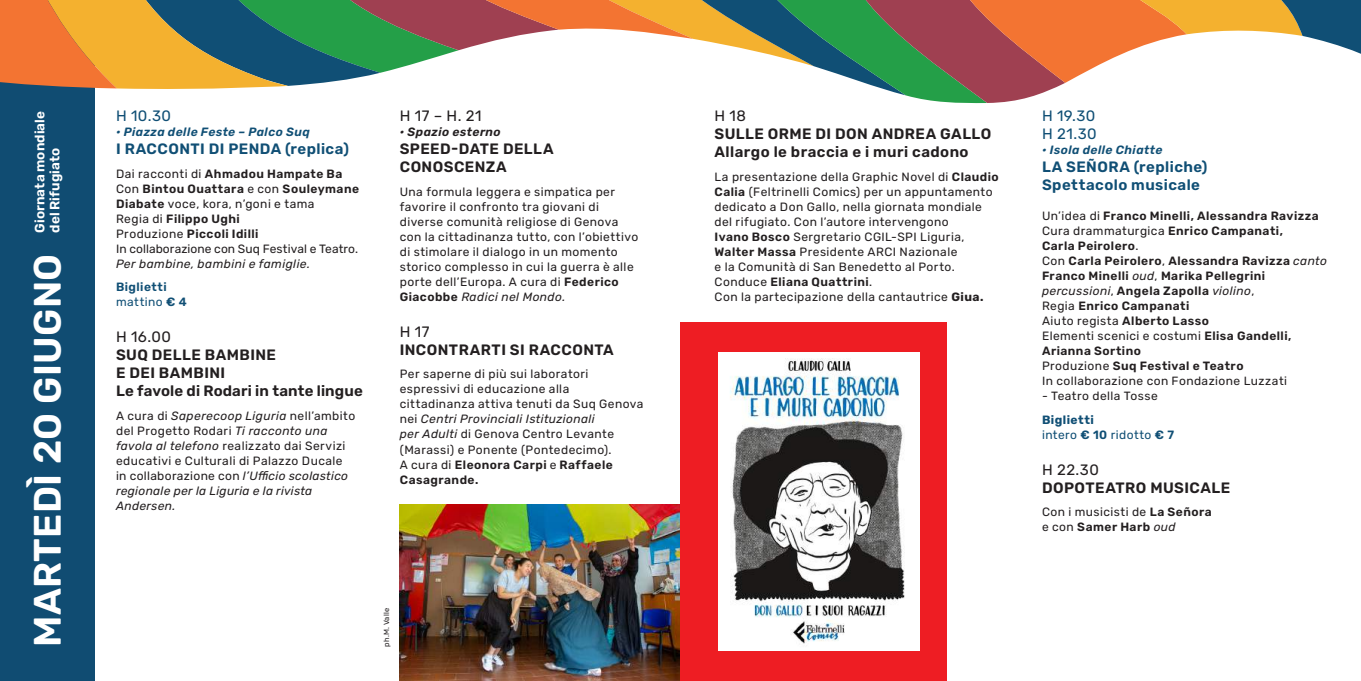
<style>
.page{position:relative;width:1361px;height:681px;background:#fff}
.page>*{position:absolute;margin:0;border:0;box-sizing:border-box;transform-origin:0 0}
.t1{font:600 38.25px "Rubik";letter-spacing:.01em;color:#fff}
.t2{font:600 15px/18px "Rubik";letter-spacing:.03em;color:#231f20}
.t3{font:600 15px/18px "Rubik";letter-spacing:.03em;color:#104f75}
.t4{font:15px "Rubik";letter-spacing:.035em;color:#231f20}
.t5{font:15px/18px "Rubik";letter-spacing:.03em;color:#104f75}
.t6{font:600 13.5px/15px "Rubik";letter-spacing:.005em;color:#fff}
.t7{font:12px/15px "Rubik";letter-spacing:.035em;color:#231f20}
.t8{font:600 12px/15px "Rubik";letter-spacing:.04em;color:#231f20}
.t9{font:12px/15px "Rubik";letter-spacing:.01em;color:#231f20}
.t10{font:italic 600 12px "Rubik";letter-spacing:.035em;color:#104f75}
.t11{font:italic 12px "Rubik";letter-spacing:.035em;color:#231f20}
.t12{font:12px/15px "Rubik";letter-spacing:.035em;color:#104f75}
.t13{font:600 12px/15px "Rubik";letter-spacing:.04em;color:#104f75}
.t14{font:italic 600 12px "Rubik";letter-spacing:.035em;color:#231f20}
.t15{font:11.85px "Rubik";letter-spacing:.035em;color:#231f20}
.t16{font:7.5px "Rubik";letter-spacing:.025em;color:#231f20}
.s1{font-weight:600}
.s2{font-weight:400}
.s3{font-style:italic}
.s4{font-weight:700}
.s5{font-weight:400;font-style:italic}
</style>
<div class="page">
<div style="left:0;top:0;width:95px;height:680px;background:#104c72"></div>
<img style="left:400px;top:504px;width:280px;height:176px">
<div style="left:680px;top:322px;width:267px;height:358px;background:#ee1d23"></div>
<img style="left:719px;top:352px;width:200px;height:298px">
<svg style="left:0;top:0;width:1361px;height:104px"></svg>
<p class="t6" style="left:33px;top:233px;width:123px;rotate:-90deg">Giornata mondiale del Rifugiato</p>
<p class="t4" style="left:400px;top:107px;width:83px">H 17 – H. 21</p>
<p class="t5" style="left:116px;top:107px;width:56px">H 10.30</p>
<p class="t10" style="left:116px;top:125px;width:195px">• Piazza delle Feste – Palco Suq</p>
<p class="t3" style="left:116px;top:140px;width:234px">I RACCONTI DI PENDA (replica)</p>
<p class="t9" style="left:116px;top:166px;width:244px">Dai racconti di <span class="s1">Ahmadou Hampate Ba<br></span>Con <span class="s1">Bintou Ouattara</span> e con <span class="s1">Souleymane<br>Diabate</span> voce, kora, n’goni e tama<br>Regia di <span class="s1">Filippo Ughi<br></span>Produzione <span class="s1">Piccoli Idilli<br></span>In collaborazione con Suq Festival e Teatro.</p>
<p class="t11" style="left:116px;top:257px;width:195px">Per bambine, bambini e famiglie.</p>
<p class="t13" style="left:116px;top:280px;width:72px">Biglietti <span class="s2">mattino</span> € 4</p>
<p class="t4" style="left:116px;top:328px;width:56px">H 16.00</p>
<p class="t2" style="left:116px;top:346px;width:248px">SUQ DELLE BAMBINE<br>E DEI BAMBINI<br>Le favole di Rodari in tante lingue</p>
<p class="t7" style="left:116px;top:408px;width:241px">A cura di <span class="s3">Saperecoop Liguria</span> nell’ambito del Progetto Rodari <span class="s3">Ti racconto una favola al telefono</span> realizzato dai Servizi educativi e Culturali di Palazzo Ducale in collaborazione con <span class="s3">l’Ufficio scolastico regionale per la Liguria e la rivista Andersen.</span></p>
<p class="t14" style="left:400px;top:125px;width:103px">• Spazio esterno</p>
<p class="t2" style="left:400px;top:140px;width:155px">SPEED-DATE DELLA<br>CONOSCENZA</p>
<p class="t7" style="left:400px;top:184px;width:240px">Una formula leggera e simpatica per favorire il confronto tra giovani di diverse comunità religiose di Genova con la cittadinanza tutto, con l’obiettivo di stimolare il dialogo in un momento storico complesso in cui la guerra è alle porte dell’Europa. A cura di <span class="s1">Federico Giacobbe</span> <span class="s3">Radici nel Mondo.</span></p>
<p class="t4" style="left:400px;top:323px;width:31px">H 17</p>
<p class="t2" style="left:400px;top:341px;width:216px">INCONTRARTI SI RACCONTA</p>
<p class="t7" style="left:400px;top:367px;width:245px">Per saperne di più sui laboratori espressivi di educazione alla cittadinanza attiva tenuti da Suq Genova nei <span class="s3">Centri Provinciali Istituzionali<br>per Adulti</span> di Genova Centro Levante (Marassi) e Ponente (Pontedecimo).<br>A cura di <span class="s1">Eleonora Carpi</span> e <span class="s1">Raffaele<br>Casagrande.</span></p>
<h1 class="t1" style="left:26px;top:646px;width:394px;rotate:-90deg">MARTEDÌ 2O GIUGNO</h1>
<p class="t16" style="left:382px;top:646px;width:40px;rotate:-90deg">ph.M. Valle</p>
<p class="t4" style="left:714px;top:107px;width:33px">H 18</p>
<p class="t2" style="left:714px;top:125px;width:278px">SULLE ORME DI DON ANDREA GALLO<br>Allargo le braccia e i muri cadono</p>
<p class="t7" style="left:714px;top:169px;width:286px">La presentazione della Graphic Novel di <span class="s1">Claudio Calia</span> (Feltrinelli Comics) per un appuntamento dedicato a Don Gallo, nella giornata mondiale del rifugiato. Con l’autore intervengono<br><span class="s1">Ivano Bosco</span> Sergretario CGIL-SPI Liguria, <span class="s1">Walter Massa</span> Presidente ARCI Nazionale<br>e la Comunità di San Benedetto al Porto.<br>Conduce <span class="s1">Eliana Quattrini</span>.<br>Con la partecipazione della cantautrice <span class="s4">Giua.</span></p>
<p class="t5" style="left:1042px;top:107px;width:56px">H 19.30<br>H 21.30</p>
<p class="t10" style="left:1042px;top:143px;width:122px">• Isola delle Chiatte</p>
<p class="t3" style="left:1042px;top:158px;width:167px">LA SEÑORA (repliche)<br>Spettacolo musicale</p>
<p class="t8" style="left:1042px;top:209px;width:286px"><span class="s2">Un’idea di</span> Franco Minelli, Alessandra Ravizza <span class="s2">Cura drammaturgica</span> Enrico Campanati,<br>Carla Peirolero<span class="s2">.<br>Con</span> Carla Peirolero<span class="s2">,</span> Alessandra Ravizza <span class="s5">canto </span>Franco Minelli <span class="s5">oud</span><span class="s2">,</span> Marika Pellegrini <span class="s5">percussioni</span><span class="s2">,</span> Angela Zapolla <span class="s5">violino</span><span class="s2">,<br>Regia</span> Enrico Campanati<br><span class="s2">Aiuto regista</span> Alberto Lasso<br><span class="s2">Elementi scenici e costumi</span> Elisa Gandelli, Arianna Sortino<br><span class="s2">Produzione</span> Suq Festival e Teatro</p>
<p class="t15" style="left:1042px;top:374px;width:247px">In collaborazione con Fondazione Luzzati</p>
<p class="t15" style="left:1042px;top:389px;width:117px">- Teatro della Tosse</p>
<p class="t12" style="left:1042px;top:412px;width:134px"><span class="s4">Biglietti<br></span>intero <span class="s1">€ 10</span> ridotto <span class="s1">€ 7</span></p>
<p class="t4" style="left:1042px;top:461px;width:58px">H 22.30</p>
<p class="t2" style="left:1042px;top:479px;width:190px">DOPOTEATRO MUSICALE</p>
<p class="t7" style="left:1042px;top:505px;width:171px">Con i musicisti de <span class="s1">La Señora </span>e con <span class="s1">Samer Harb</span> <span class="s3">oud</span></p>
</div>
